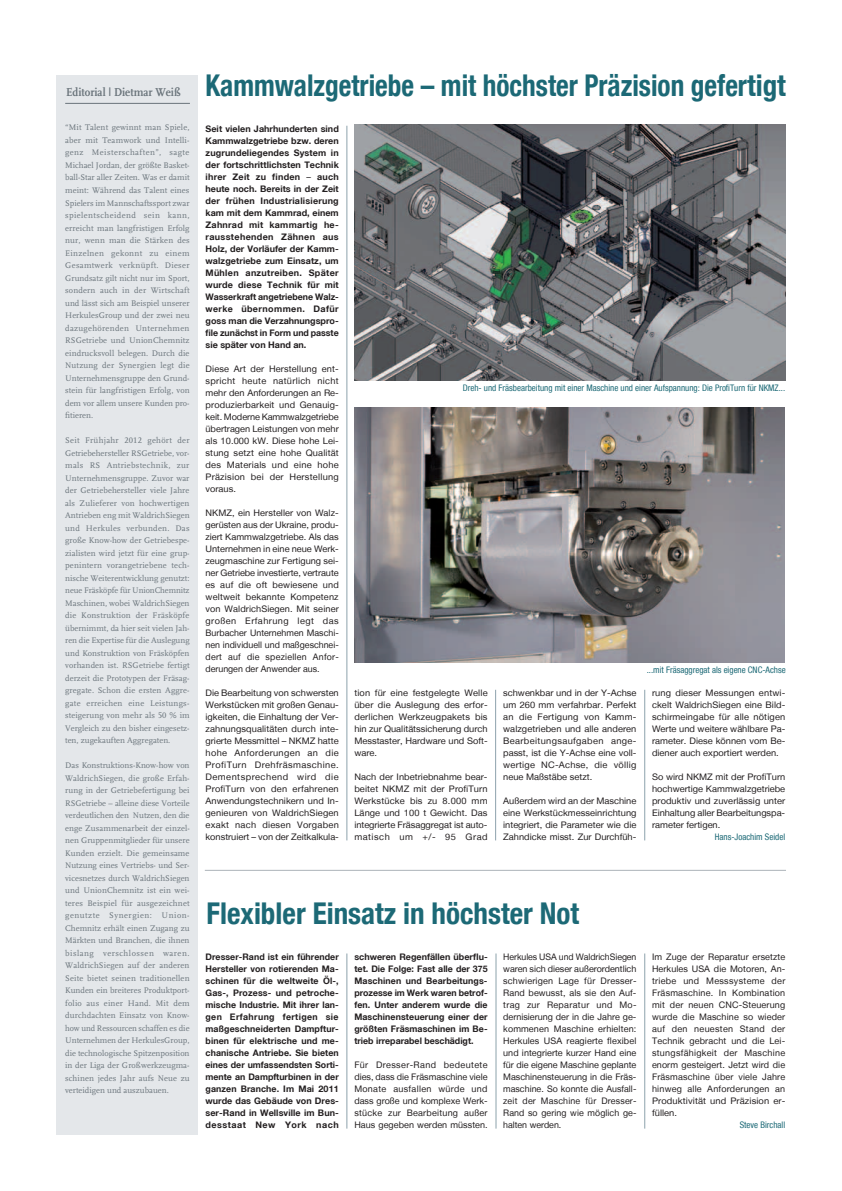
<style>
.page{position:relative;width:842px;height:1191px;background:#fff}
.page>*{position:absolute;margin:0;border:0;box-sizing:border-box;transform-origin:0 0}
.t1{font:700 condensed 30px "Helvetica Neue LT";color:#1c6976;scale:.91 1}
.t2{font:700 condensed 30px "Helvetica Neue LT";color:#1c6976}
.t3{font:700 12px "Scala LF";color:#6a747b;scale:.92 1}
.t4{font:9px/12px "Helvetica Neue LT";color:#231f20;text-align:justify}
.t5{font:700 9px/12px "Helvetica Neue LT";color:#231f20;text-align:justify}
.t6{font:condensed 9px "Helvetica Neue LT";color:#1c6976}
.t7{font:8.5px/12.5px "Scala LF";color:#6a747b;text-align:justify}
.s1{font-family:"Helvetica Neue LT";font-weight:400}
.s2{font-weight:400}
</style>
<div class="page">
<div style="left:57px;top:75px;width:141px;height:1059px;background:#e4e7ea"></div>
<hr style="left:205px;top:870px;width:581px;height:1px;background:#adb4ba">
<hr style="left:65px;top:103px;width:125px;height:1px;background:#6a747b">
<img style="left:354px;top:407px;width:430px;height:256px">
<hr style="left:346px;top:126px;width:1px;height:714px;background:#8da2ac">
<hr style="left:346px;top:953px;width:1px;height:175px;background:#8da2ac">
<hr style="left:495px;top:953px;width:1px;height:175px;background:#8da2ac">
<hr style="left:644px;top:953px;width:1px;height:175px;background:#8da2ac">
<img style="left:354px;top:125px;width:431px;height:255px">
<hr style="left:495px;top:690px;width:1px;height:150px;background:#8da2ac">
<hr style="left:644px;top:690px;width:1px;height:150px;background:#8da2ac">
<h2 class="t3" style="left:66px;top:85px;width:126px">Editorial <span class="s1">I</span> Dietmar Weiß</h2>
<p class="t7" style="left:65px;top:121px;width:126px">“Mit Talent gewinnt man Spiele, aber mit Teamwork und Intelli&shy;genz Meisterschaften”, sagte Michael Jordan, der größte Basket&shy;ball-Star aller Zeiten. Was er damit meint: Während das Talent eines Spielers im Mannschaftssport zwar spielentscheidend sein kann, erreicht man langfristigen Erfolg nur, wenn man die Stärken des Einzelnen gekonnt zu einem Gesamtwerk verknüpft. Dieser Grundsatz gilt nicht nur im Sport, sondern auch in der Wirtschaft und lässt sich am Beispiel unserer HerkulesGroup und der zwei neu dazugehörenden Unternehmen RSGetriebe und UnionChemnitz eindrucksvoll belegen. Durch die Nutzung der Synergien legt die Unternehmensgruppe den Grund&shy;stein für langfristigen Erfolg, von dem vor allem unsere Kunden pro&shy;fitieren.</p>
<p class="t7" style="left:65px;top:434px;width:126px">Seit Frühjahr 2012 gehört der Getriebehersteller RSGetriebe, vor&shy;mals RS Antriebstechnik, zur Unternehmensgruppe. Zuvor war der Getriebehersteller viele Jahre als Zulieferer von hochwertigen Antrieben eng mit WaldrichSiegen und Herkules verbunden. Das große Know-how der Getriebespe&shy;zialisten wird jetzt für eine grup&shy;penintern vorangetriebene tech&shy;nische Weiterentwicklung genutzt: neue Fräsköpfe für UnionChemnitz Maschinen, wobei WaldrichSiegen die Konstruktion der Fräsköpfe übernimmt, da hier seit vielen Jah&shy;ren die Expertise für die Auslegung und Konstruktion von Fräsköpfen vorhanden ist. RSGetriebe fertigt derzeit die Prototypen der Fräsag&shy;gregate. Schon die ersten Aggre&shy;gate erreichen eine Leistungs&shy;steigerung von mehr als 50 % im Vergleich zu den bisher eingesetz&shy;ten, zugekauften Aggregaten.</p>
<p class="t7" style="left:65px;top:759px;width:126px">Das Konstruktions-Know-how von WaldrichSiegen, die große Erfah&shy;rung in der Getriebefertigung bei RSGetriebe – alleine diese Vorteile verdeutlichen den Nutzen, den die enge Zusammenarbeit der einzel&shy;nen Gruppenmitglieder für unsere Kunden erzielt. Die gemeinsame Nutzung eines Vertriebs- und Ser&shy;vicesnetzes durch WaldrichSiegen und UnionChemnitz ist ein wei&shy;teres Beispiel für ausgezeichnet genutzte Synergien: Union-Chemnitz erhält einen Zugang zu Märkten und Branchen, die ihnen bislang verschlossen waren.<br>WaldrichSiegen auf der anderen Seite bietet seinen traditionellen Kunden ein breiteres Produktport&shy;folio aus einer Hand. Mit dem durchdachten Einsatz von Know&shy;how und Ressourcen schaffen es die Unternehmen der HerkulesGroup, die technologische Spitzenposition in der Liga der Großwerkzeugma&shy;schinen jedes Jahr aufs Neue zu verteidigen und auszubauen.</p>
<h1 class="t1" style="left:206px;top:67px;width:639px">Kammwalzgetriebe – mit höchster Präzision gefertigt</h1>
<p class="t5" style="left:206px;top:123px;width:135px">Seit vielen Jahrhunderten sind Kammwalzgetriebe bzw. deren zugrundeliegendes System in der fortschrittlichsten Technik ihrer Zeit zu finden <span class="s2">–</span> auch heute noch. Bereits in der Zeit der frühen Industrialisierung kam mit dem Kammrad, einem Zahnrad mit kammartig he&shy;rausstehenden Zähnen aus Holz, der Vorläufer der Kamm&shy;walzgetriebe zum Einsatz, um Mühlen anzutreiben. Später wurde diese Technik für mit Wasserkraft angetriebene Walz&shy;werke übernommen. Dafür goss man die Verzahnungspro&shy;file zunächst in Form und passte sie später von Hand an.</p>
<p class="t4" style="left:206px;top:363px;width:135px">Diese Art der Herstellung ent&shy;spricht heute natürlich nicht mehr den Anforderungen an Re&shy;produzierbarkeit und Genauig&shy;keit. Moderne Kammwalzgetriebe übertragen Leistungen von mehr als 10.000 kW. Diese hohe Lei&shy;stung setzt eine hohe Qualität des Materials und eine hohe Präzision bei der Herstellung voraus.</p>
<p class="t4" style="left:206px;top:507px;width:135px">NKMZ, ein Hersteller von Walz&shy;gerüsten aus der Ukraine, produ&shy;ziert Kammwalzgetriebe. Als das Unternehmen in eine neue Werk&shy;zeugmaschine zur Fertigung sei&shy;ner Getriebe investierte, vertraute es auf die oft bewiesene und weltweit bekannte Kompetenz von WaldrichSiegen. Mit seiner großen Erfahrung legt das Burbacher Unternehmen Maschi&shy;nen individuell und maßgeschnei&shy;dert auf die speziellen Anfor&shy;derungen der Anwender aus.</p>
<p class="t4" style="left:206px;top:687px;width:135px">Die Bearbeitung von schwersten Werkstücken mit großen Genau&shy;igkeiten, die Einhaltung der Ver&shy;zahnungsqualitäten durch inte&shy;grierte Messmittel – NKMZ hatte hohe Anforderungen an die ProfiTurn Drehfräsmaschine.<br>Dementsprechend wird die ProfiTurn von den erfahrenen Anwendungstechnikern und In&shy;genieuren von WaldrichSiegen exakt nach diesen Vorgaben konstruiert – von der Zeitkalkula-</p>
<p class="t4" style="left:354px;top:687px;width:135px">tion für eine festgelegte Welle über die Auslegung des erfor&shy;derlichen Werkzeugpakets bis hin zur Qualitätssicherung durch Messtaster, Hardware und Soft&shy;ware.</p>
<p class="t6" style="left:463px;top:383px;width:324px">Dreh- und Fräsbearbeitung mit einer Maschine und einer Aufspannung: Die ProfiTurn für NKMZ...</p>
<p class="t6" style="left:647px;top:664px;width:140px">...mit Fräsaggregat als eigene CNC-Achse</p>
<p class="t4" style="left:652px;top:687px;width:135px">rung dieser Messungen entwi&shy;ckelt WaldrichSiegen eine Bild&shy;schirmeingabe für alle nötigen Werte und weitere wählbare Pa&shy;rameter. Diese können vom Be&shy;diener auch exportiert werden.</p>
<p class="t4" style="left:652px;top:771px;width:135px">So wird NKMZ mit der ProfiTurn hochwertige Kammwalzgetriebe produktiv und zuverlässig unter Einhaltung aller Bearbeitungspa&shy;rameter fertigen.</p>
<p class="t6" style="left:715px;top:832px;width:72px">Hans-Joachim Seidel</p>
<p class="t4" style="left:503px;top:687px;width:135px">schwenkbar und in der Y-Achse um 260 mm verfahrbar. Perfekt an die Fertigung von Kamm&shy;walzgetrieben und alle anderen Bearbeitungsaufgaben ange&shy;passt, ist die Y-Achse eine voll&shy;wertige NC-Achse, die völlig neue Maßstäbe setzt.</p>
<p class="t4" style="left:503px;top:795px;width:135px">Außerdem wird an der Maschine eine Werkstückmesseinrichtung integriert, die Parameter wie die Zahndicke misst. Zur Durchfüh-</p>
<p class="t4" style="left:354px;top:771px;width:135px">Nach der Inbetriebnahme bear&shy;beitet NKMZ mit der ProfiTurn Werkstücke bis zu 8.000 mm Länge und 100 t Gewicht. Das integrierte Fräsaggregat ist auto&shy;matisch um +/- 95 Grad</p>
<h1 class="t2" style="left:207px;top:895px;width:374px">Flexibler Einsatz in höchster Not</h1>
<p class="t5" style="left:206px;top:951px;width:135px">Dresser-Rand ist ein führender Hersteller von rotierenden Ma&shy;schinen für die weltweite Öl-, Gas-, Prozess- und petroche&shy;mische Industrie. Mit ihrer lan&shy;gen Erfahrung fertigen sie maßgeschneiderten Dampftur&shy;binen für elektrische und me&shy;chanische Antriebe. Sie bieten eines der umfassendsten Sorti&shy;mente an Dampfturbinen in der ganzen Branche. Im Mai 2011 wurde das Gebäude von Dres&shy;ser-Rand in Wellsville im Bun&shy;desstaat New York nach</p>
<p class="t5" style="left:354px;top:951px;width:135px">schweren Regenfällen überflu&shy;tet. Die Folge: Fast alle der 375<br>Maschinen und Bearbeitungs&shy;prozesse im Werk waren betrof&shy;fen. Unter anderem wurde die Maschinensteuerung einer der größten Fräsmaschinen im Be&shy;trieb irreparabel beschädigt.</p>
<p class="t4" style="left:503px;top:951px;width:135px">Herkules USA und WaldrichSiegen waren sich dieser außerordentlich schwierigen Lage für Dresser-Rand bewusst, als sie den Auf&shy;trag zur Reparatur und Mo&shy;dernisierung der in die Jahre ge&shy;kommenen Maschine erhielten:<br>Herkules USA reagierte flexibel und integrierte kurzer Hand eine für die eigene Maschine geplante Maschinensteuerung in die Fräs&shy;maschine. So konnte die Ausfall&shy;zeit der Maschine für Dresser-Rand so gering wie möglich ge&shy;halten werden.</p>
<p class="t4" style="left:652px;top:951px;width:135px">Im Zuge der Reparatur ersetzte Herkules USA die Motoren, An&shy;triebe und Messsysteme der Fräsmaschine. In Kombination mit der neuen CNC-Steuerung wurde die Maschine so wieder auf den neuesten Stand der Technik gebracht und die Lei&shy;stungsfähigkeit der Maschine enorm gesteigert. Jetzt wird die Fräsmaschine über viele Jahre hinweg alle Anforderungen an Produktivität und Präzision er&shy;füllen.</p>
<p class="t4" style="left:354px;top:1059px;width:135px">Für Dresser-Rand bedeutete dies, dass die Fräsmaschine viele Monate ausfallen würde und dass große und komplexe Werk&shy;stücke zur Bearbeitung außer Haus gegeben werden müssten.</p>
<p class="t6" style="left:740px;top:1120px;width:47px">Steve Birchall</p>
</div>
